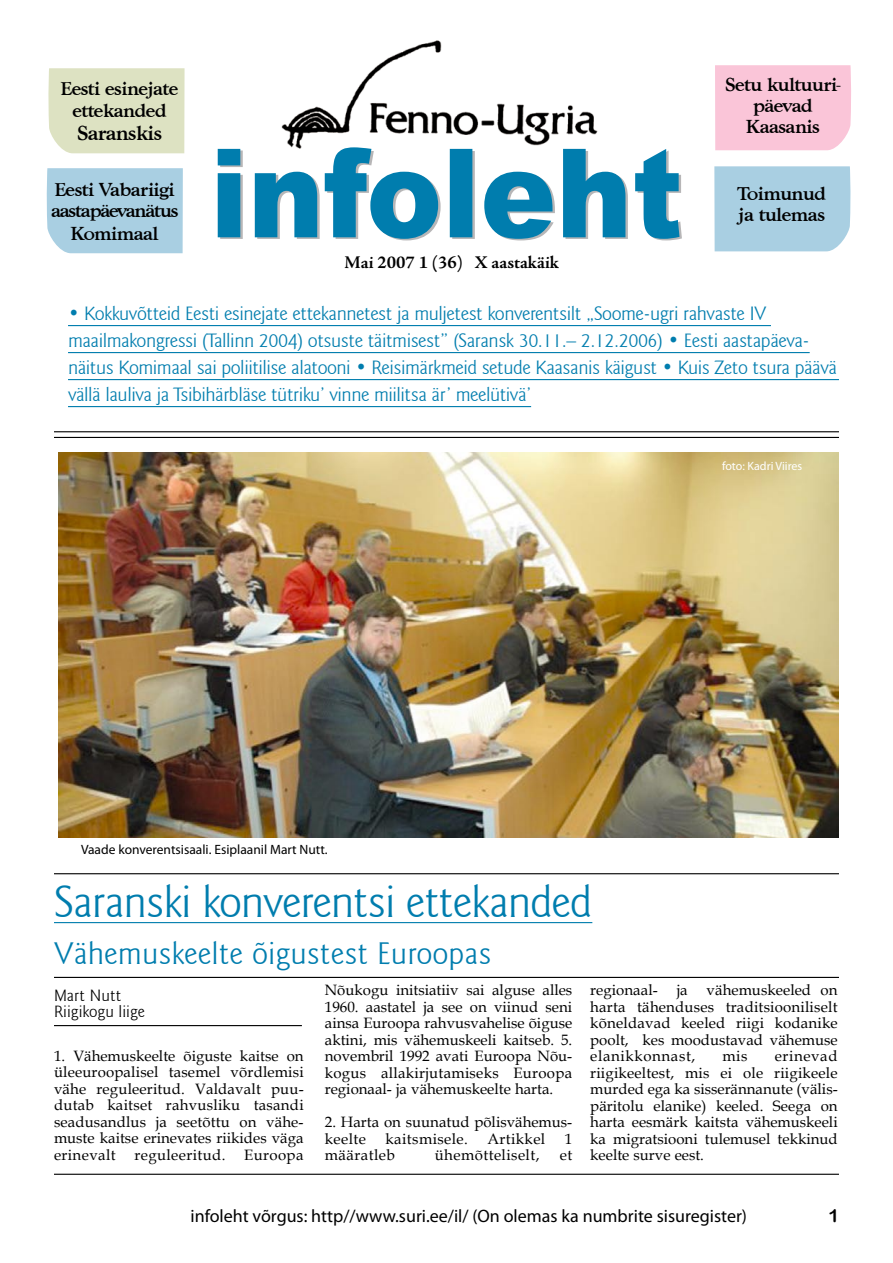
<style>
.page{position:relative;width:893px;height:1263px;background:#fff}
.page>*{position:absolute;margin:0;border:0;box-sizing:border-box;transform-origin:0 0}
.t1{font:300 45px "Goudy Sans IT Cby BT";letter-spacing:-.025em;color:#007dae}
.t2{font:300 31.5px "Goudy Sans IT Cby BT";color:#007dae}
.t3{font:500 21px "Goudy T";letter-spacing:-.06em;color:#000}
.t4{font:300 19.5px/27px "Goudy Sans IT Cby BT";letter-spacing:-.025em;color:#007dae}
.t5{font:500 19.5px/21px "Goudy T";letter-spacing:-.06em;color:#000;text-align:center}
.t6{font:18px "Myriad Pro";color:#000}
.t7{font:700 18px "Adobe Jenson Pro";color:#000}
.t8{font:18px "Arial Rounded MT Bold";color:#000}
.t9{font:300 16.5px/16.5px "Goudy Sans IT Cby BT";color:#000}
.t10{font:15px/16.5px "Book Antiqua";color:#000;text-align:justify}
.t11{font:15px "Book Antiqua";letter-spacing:.03em;color:#000}
.t12{font:15px "Book Antiqua";letter-spacing:.025em;color:#000}
.t13{font:13.5px "Myriad Pro";color:#000}
.t14{font:12px "Myriad Pro";color:#fff}
</style>
<div class="page">
<div style="left:46px;top:168px;width:137px;height:85px;background:#a9cfe2"></div>
<hr style="left:68px;top:325px;width:703px;height:1px;background:#007dae">
<hr style="left:68px;top:352px;width:742px;height:1px;background:#007dae">
<hr style="left:68px;top:379px;width:771px;height:1px;background:#007dae">
<hr style="left:68px;top:406px;width:463px;height:1px;background:#007dae">
<img style="left:58px;top:453px;width:781px;height:385px">
<hr style="left:54px;top:873px;width:785px;height:1px;background:#000">
<hr style="left:54px;top:437px;width:785px;height:1px;background:#000">
<hr style="left:54px;top:431px;width:785px;height:1px;background:#000">
<hr style="left:54px;top:1174px;width:785px;height:1px;background:#000">
<div style="left:715px;top:65px;width:136px;height:85px;background:#fac5d8"></div>
<div style="left:714px;top:166px;width:137px;height:85px;background:#a9cfe2"></div>
<img style="left:281px;top:40px;width:317px;height:107px">
<svg style="left:218px;top:147px;width:464px;height:93px"></svg>
<div style="left:48px;top:68px;width:137px;height:85px;background:#dde2c2"></div>
<hr style="left:54px;top:922px;width:538px;height:1px;background:#007dae">
<hr style="left:54px;top:977px;width:785px;height:1px;background:#000">
<hr style="left:54px;top:1025px;width:248px;height:1px;background:#000">
<h3 class="t5" style="left:61px;top:77px;width:120px;line-height:22.5px">Eesti esinejate ettekanded</h3>
<h3 class="t3" style="left:77px;top:120px;width:87px">Saranskis</h3>
<h3 class="t5" style="left:51px;top:179px;width:130px;line-height:21.8px">Eesti Vabariigi aastapäevanätus<br>Komimaal</h3>
<p class="t7" style="left:345px;top:252px;width:216px">Mai 2007 1 (36) X aastakäik</p>
<h3 class="t5" style="left:725px;top:74px;width:117px">Setu kultuuri&shy;päevad<br>Kaasanis</h3>
<h3 class="t5" style="left:737px;top:183px;width:91px;text-align:left">Toimunud ja tulemas</h3>
<p class="t4" style="left:68px;top:300px;width:771px">• Kokkuvõtteid Eesti esinejate ettekannetest ja muljetest konverentsilt „Soome-ugri rahvaste IV maailmakongressi (Tallinn 2004) otsuste täitmisest” (Saransk 30.11.– 2.12.2006) • Eesti aastapäeva&shy;näitus Komimaal sai poliitilise alatooni • Reisimärkmeid setude Kaasanis käigust • Kuis Zeto tsura päävä vällä lauliva ja Tsibihärbläse tütriku’ vinne miilitsa är’ meelütivä’</p>
<p class="t14" style="left:722px;top:458px;width:82px">foto: Kadri Viires</p>
<p class="t13" style="left:81px;top:841px;width:248px">Vaade konverentsisaali. Esiplaanil Mart Nutt.</p>
<h1 class="t1" style="left:54px;top:874px;width:540px">Saranski konverentsi ettekanded</h1>
<h2 class="t2" style="left:54px;top:934px;width:439px">Vähemuskeelte õigustest Euroopas</h2>
<p class="t9" style="left:54px;top:987px;width:93px">Mart Nutt<br>Riigikogu liige</p>
<p class="t10" style="left:54px;top:1047px;width:251px">1. Vähemuskeelte õiguste kaitse on üleeuroopalisel tasemel võrdlemisi vähe reguleeritud. Valdavalt puu&shy;dutab kaitset rahvusliku tasandi seadusandlus ja seetõttu on vähe&shy;muste kaitse erinevates riikides väga erinevalt reguleeritud. Euroopa</p>
<p class="t10" style="left:325px;top:981px;width:249px">Nõukogu initsiatiiv sai alguse alles 1960. aastatel ja see on viinud seni ainsa Euroopa rahvusvahelise õiguse aktini, mis vähemuskeeli kaitseb. 5. novembril 1992 avati Euroopa Nõu&shy;kogus allakirjutamiseks Euroopa regionaal- ja vähemuskeelte harta.</p>
<p class="t10" style="left:325px;top:1113px;width:249px">2. Harta on suunatud põlisvähemus&shy;keelte</p>
<p class="t12" style="left:385px;top:1128px;width:84px">kaitsmisele.</p>
<p class="t11" style="left:487px;top:1128px;width:59px">Artikkel</p>
<p class="t10" style="left:565px;top:1130px;width:9px">1</p>
<p class="t11" style="left:325px;top:1145px;width:71px">määratleb</p>
<p class="t11" style="left:435px;top:1145px;width:106px">ühemõtteliselt,</p>
<p class="t10" style="left:560px;top:1146px;width:14px">et</p>
<p class="t10" style="left:590px;top:981px;width:249px;text-indent:116px">vähemuskeeled on harta tähenduses traditsiooniliselt kõneldavad keeled riigi kodanike poolt, kes moodustavad vähemuse elanikkonnast,</p>
<p class="t10" style="left:590px;top:981px;width:69px">regionaal-</p>
<p class="t10" style="left:677px;top:981px;width:13px">ja</p>
<p class="t10" style="left:590px;top:1047px;width:249px;text-indent:184px">erinevad riigikeeltest, mis ei ole riigikeele murded ega ka sisserännanute (välis&shy;päritolu elanike) keeled. Seega on harta eesmärk kaitsta vähemuskeeli ka migratsiooni tulemusel tekkinud keelte surve eest.</p>
<p class="t10" style="left:722px;top:1047px;width:27px">mis</p>
<p class="t6" style="left:190px;top:1205px;width:558px">infoleht võrgus: http//www.suri.ee/il/ (On olemas ka numbrite sisuregister)</p>
<p class="t8" style="left:828px;top:1205px;width:12px">1</p>
</div>
